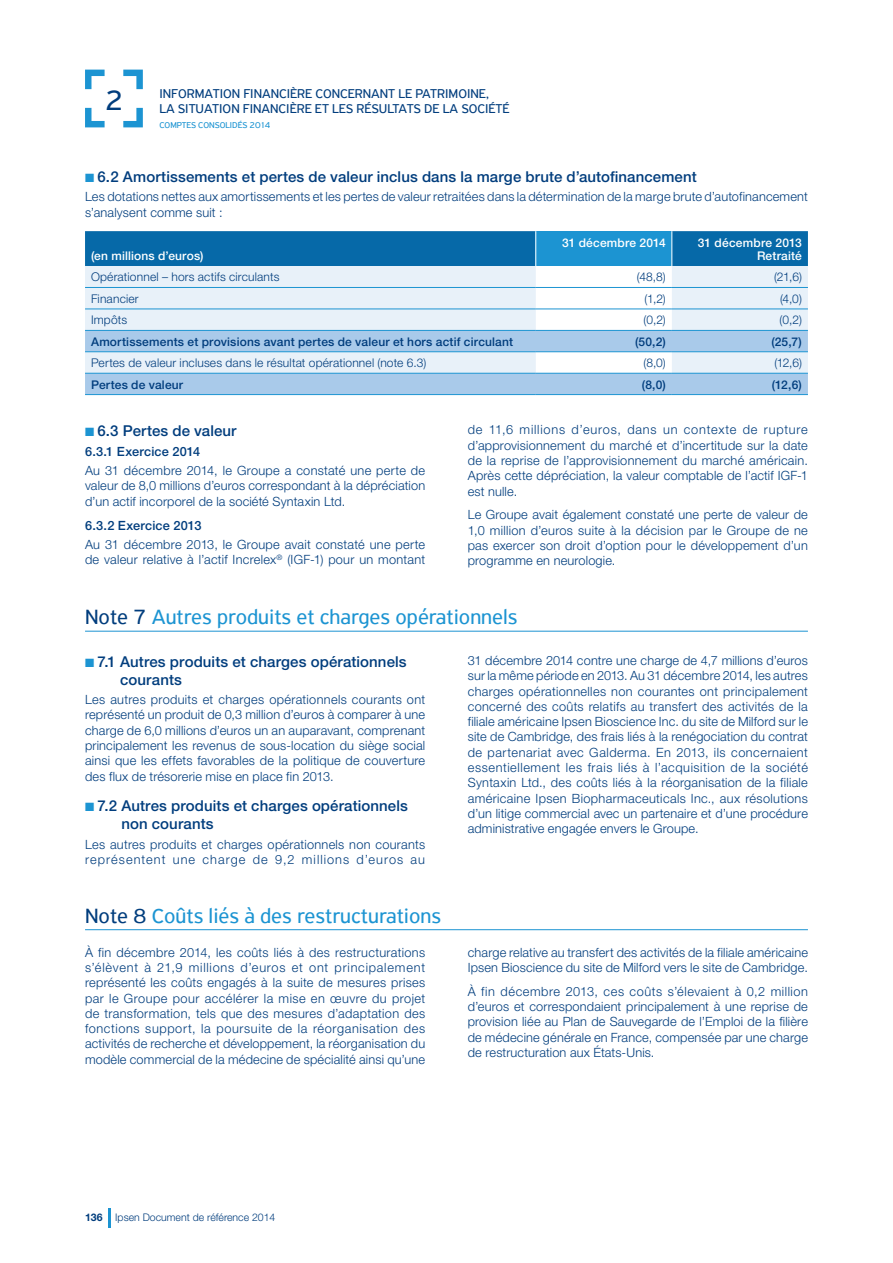
<style>
.page{position:relative;width:893px;height:1263px;background:#fff}
.page>*{position:absolute;margin:0;border:0;box-sizing:border-box;transform-origin:0 0}
.t1{font:30px "PF Highway Sans Pro";color:#013d7d}
.t2{font:21.75px "PF Highway Sans Pro";color:#1c94d2}
.t3{font:500 15px/18px "Helvetica Neue";letter-spacing:.01em;color:#013d7d}
.t4{font:13.5px/15px "PF Highway Sans Pro";color:#013d7d}
.t5{font:300 12.75px/15.3px "Helvetica Neue";letter-spacing:.015em;color:#013d7d}
.t6{font:300 12px "Helvetica Neue";letter-spacing:.015em;color:#013d7d}
.t7{font:500 12px "Helvetica Neue";letter-spacing:.015em;color:#013d7d}
.t8{font:500 12px/13.5px "Helvetica Neue";letter-spacing:.015em;color:#fff;text-align:right}
.t9{font:300 10.5px "Helvetica Neue";color:#013d7d}
.t10{font:9px "PF Highway Sans Pro";color:#1c94d2}
.s1{color:#1c94d2}
.s2{font-weight:500}
.s3{color:#013d7d}
.s4{font-weight:700}
</style>
<div class="page">
<svg style="left:85px;top:70px;width:20px;height:19px"></svg>
<svg style="left:85px;top:108px;width:20px;height:19px"></svg>
<svg style="left:123px;top:70px;width:20px;height:19px"></svg>
<svg style="left:123px;top:108px;width:20px;height:19px"></svg>
<svg style="left:108px;top:1208px;width:2px;height:19px"></svg>
<div style="left:85px;top:231px;width:723px;height:35px;background:#0669a8"></div>
<div style="left:536px;top:231px;width:136px;height:35px;background:#1c94d2"></div>
<svg style="left:85px;top:266px;width:723px;height:64px;fill:#e8f1f9"></svg>
<svg style="left:85px;top:331px;width:723px;height:63px;background:#bed7ef"></svg>
<hr style="left:85px;top:287px;width:451px;height:1px;background:#1c94d2">
<hr style="left:536px;top:287px;width:136px;height:1px;background:#1c94d2">
<hr style="left:672px;top:287px;width:136px;height:1px;background:#1c94d2">
<hr style="left:85px;top:309px;width:451px;height:1px;background:#1c94d2">
<hr style="left:536px;top:309px;width:136px;height:1px;background:#1c94d2">
<hr style="left:672px;top:309px;width:136px;height:1px;background:#1c94d2">
<hr style="left:85px;top:330px;width:451px;height:1px;background:#1c94d2">
<hr style="left:536px;top:330px;width:136px;height:1px;background:#1c94d2">
<hr style="left:672px;top:330px;width:136px;height:1px;background:#1c94d2">
<hr style="left:85px;top:351px;width:451px;height:1px;background:#1c94d2">
<hr style="left:536px;top:351px;width:136px;height:1px;background:#1c94d2">
<hr style="left:672px;top:351px;width:136px;height:1px;background:#1c94d2">
<hr style="left:85px;top:373px;width:451px;height:1px;background:#1c94d2">
<hr style="left:536px;top:373px;width:136px;height:1px;background:#1c94d2">
<hr style="left:672px;top:373px;width:136px;height:1px;background:#1c94d2">
<hr style="left:85px;top:394px;width:451px;height:1px;background:#1c94d2">
<hr style="left:536px;top:394px;width:136px;height:1px;background:#1c94d2">
<hr style="left:672px;top:394px;width:136px;height:1px;background:#1c94d2">
<hr style="left:535px;top:231px;width:1px;height:35px;background:#fff">
<hr style="left:671px;top:231px;width:1px;height:35px;background:#fff">
<hr style="left:85px;top:631px;width:723px;height:1px;background:#1c94d2">
<hr style="left:85px;top:929px;width:723px;height:1px;background:#1c94d2">
<p class="t1" style="left:105px;top:82px;width:20px">2</p>
<p class="t4" style="left:159px;top:86px;width:352px">INFORMATION FI NANCI ÈRE CONCERNANT LE PATRI MOI NE,<br>LA SITUATI ON FI NANCI ÈRE ET LES RÉSULTATS DE LA SOCI ÉTÉ</p>
<p class="t10" style="left:159px;top:119px;width:112px">COMPTES CONSOLI DÉS 2014</p>
<p class="t3" style="left:85px;top:167px;width:613px"><span class="s1">■</span> 6.2 Amortissements et pertes de valeur inclus dans la marge brute d’autofinancement</p>
<p class="t5" style="left:85px;top:189px;width:724px">Les dotations nettes aux amortissements et les pertes de valeur retraitées dans la détermination de la marge brute d’autofinancement s’analysent comme suit :</p>
<p class="t8" style="left:91px;top:249px;width:114px">(en millions d’euros)</p>
<p class="t8" style="left:562px;top:235px;width:105px">31 décembre 2014</p>
<p class="t8" style="left:698px;top:235px;width:105px">31 décembre 2013<br>Retraité</p>
<p class="t6" style="left:91px;top:270px;width:190px">Opérationnel – hors actifs circulants</p>
<p class="t6" style="left:637px;top:270px;width:30px">(48,8)</p>
<p class="t6" style="left:774px;top:270px;width:29px">(21,6)</p>
<p class="t6" style="left:91px;top:291px;width:49px">Financier</p>
<p class="t6" style="left:645px;top:291px;width:23px">(1,2)</p>
<p class="t6" style="left:780px;top:291px;width:23px">(4,0)</p>
<p class="t6" style="left:91px;top:313px;width:38px">Impôts</p>
<p class="t6" style="left:643px;top:313px;width:24px">(0,2)</p>
<p class="t6" style="left:780px;top:313px;width:24px">(0,2)</p>
<p class="t7" style="left:91px;top:334px;width:424px">Amortissements et provisions avant pertes de valeur et hors actif circulant</p>
<p class="t7" style="left:635px;top:334px;width:32px">(50,2)</p>
<p class="t7" style="left:771px;top:334px;width:32px">(25,7)</p>
<p class="t6" style="left:91px;top:356px;width:337px">Pertes de valeur incluses dans le résultat opérationnel (note 6.3)</p>
<p class="t6" style="left:643px;top:356px;width:24px">(8,0)</p>
<p class="t6" style="left:774px;top:356px;width:29px">(12,6)</p>
<p class="t7" style="left:91px;top:377px;width:94px">Pertes de valeur</p>
<p class="t7" style="left:642px;top:377px;width:25px">(8,0)</p>
<p class="t7" style="left:772px;top:377px;width:32px">(12,6)</p>
<p class="t3" style="left:85px;top:422px;width:153px"><span class="s1">■</span> 6.3 Pertes de valeur</p>
<p class="t5" style="left:85px;top:441px;width:342px;line-height:19.5px"><span class="s2">6.3.1 Exercice 2014<br></span>Au 31 décembre 2014, le Groupe a constaté une perte de</p>
<p class="t5" style="left:85px;top:478px;width:342px">valeur de 8,0 millions d’euros correspondant à la dépréciation d’un actif incorporel de la société Syntaxin Ltd.</p>
<p class="t5" style="left:85px;top:515px;width:342px;line-height:19.5px"><span class="s2">6.3.2 Exercice 2013<br></span>Au 31 décembre 2013, le Groupe avait constaté une perte</p>
<p class="t5" style="left:85px;top:552px;width:342px">de valeur relative à l’actif Increlex<sup>®</sup> (IGF-1) pour un montant</p>
<p class="t5" style="left:468px;top:422px;width:342px;text-align:justify">de 11,6 millions d’euros, dans un contexte de rupture d’approvisionnement du marché et d’incertitude sur la date de la reprise de l’approvisionnement du marché américain.<br>Après cette dépréciation, la valeur comptable de l’actif IGF-1 est nulle.</p>
<p class="t5" style="left:468px;top:507px;width:342px;text-align:justify">Le Groupe avait également constaté une perte de valeur de 1,0 million d’euros suite à la décision par le Groupe de ne pas exercer son droit d’option pour le développement d’un programme en neurologie.</p>
<p class="t2" style="left:85px;top:604px;width:434px"><span class="s3">NOTE 7</span> AUTRES PRODUITS ET CHARGES OPÉRATIONNELS</p>
<p class="t3" style="left:120px;top:652px;width:288px;text-indent:-35px"><span class="s1">■</span> 7.1 Autres produits et charges opérationnels courants</p>
<p class="t5" style="left:85px;top:692px;width:342px;text-align:justify">Les autres produits et charges opérationnels courants ont représenté un produit de 0,3 million d’euros à comparer à une charge de 6,0 millions d’euros un an auparavant, comprenant principalement les revenus de sous-location du siège social ainsi que les effets favorables de la politique de couverture des flux de trésorerie mise en place fin 2013.</p>
<p class="t3" style="left:121px;top:797px;width:288px;text-indent:-36px"><span class="s1">■</span> 7.2 Autres produits et charges opérationnels non courants</p>
<p class="t5" style="left:85px;top:836px;width:342px">Les autres produits et charges opérationnels non courants représentent une charge de 9,2 millions d’euros au</p>
<p class="t5" style="left:468px;top:652px;width:342px;text-align:justify">31 décembre 2014 contre une charge de 4,7 millions d’euros sur la même période en 2013. Au 31 décembre 2014, les autres charges opérationnelles non courantes ont principalement concerné des coûts relatifs au transfert des activités de la filiale américaine Ipsen Bioscience Inc. du site de Milford sur le site de Cambridge, des frais liés à la renégociation du contrat de partenariat avec Galderma. En 2013, ils concernaient essentiellement les frais liés à l’acquisition de la société Syntaxin Ltd., des coûts liés à la réorganisation de la filiale américaine Ipsen Biopharmaceuticals Inc., aux résolutions d’un litige commercial avec un partenaire et d’une procédure administrative engagée envers le Groupe.</p>
<p class="t2" style="left:85px;top:903px;width:358px"><span class="s3">NOTE 8</span> COÛTS LIÉS À DES RESTRUCTURATIONS</p>
<p class="t5" style="left:85px;top:944px;width:342px;text-align:justify">À fin décembre 2014, les coûts liés à des restructurations s’élèvent à 21,9 millions d’euros et ont principalement représenté les coûts engagés à la suite de mesures prises par le Groupe pour accélérer la mise en œuvre du projet de transformation, tels que des mesures d’adaptation des fonctions support, la poursuite de la réorganisation des activités de recherche et développement, la réorganisation du modèle commercial de la médecine de spécialité ainsi qu’une</p>
<p class="t5" style="left:468px;top:944px;width:342px">charge relative au transfert des activités de la filiale américaine<br>Ipsen Bioscience du site de Milford vers le site de Cambridge.</p>
<p class="t5" style="left:468px;top:983px;width:342px;text-align:justify">À fin décembre 2013, ces coûts s’élevaient à 0,2 million d’euros et correspondaient principalement à une reprise de provision liée au Plan de Sauvegarde de l’Emploi de la filière de médecine générale en France, compensée par une charge de restructuration aux États-Unis.</p>
<p class="t9" style="left:85px;top:1211px;width:192px"><span class="s4">136</span> Ipsen Document de référence 2014</p>
</div>
